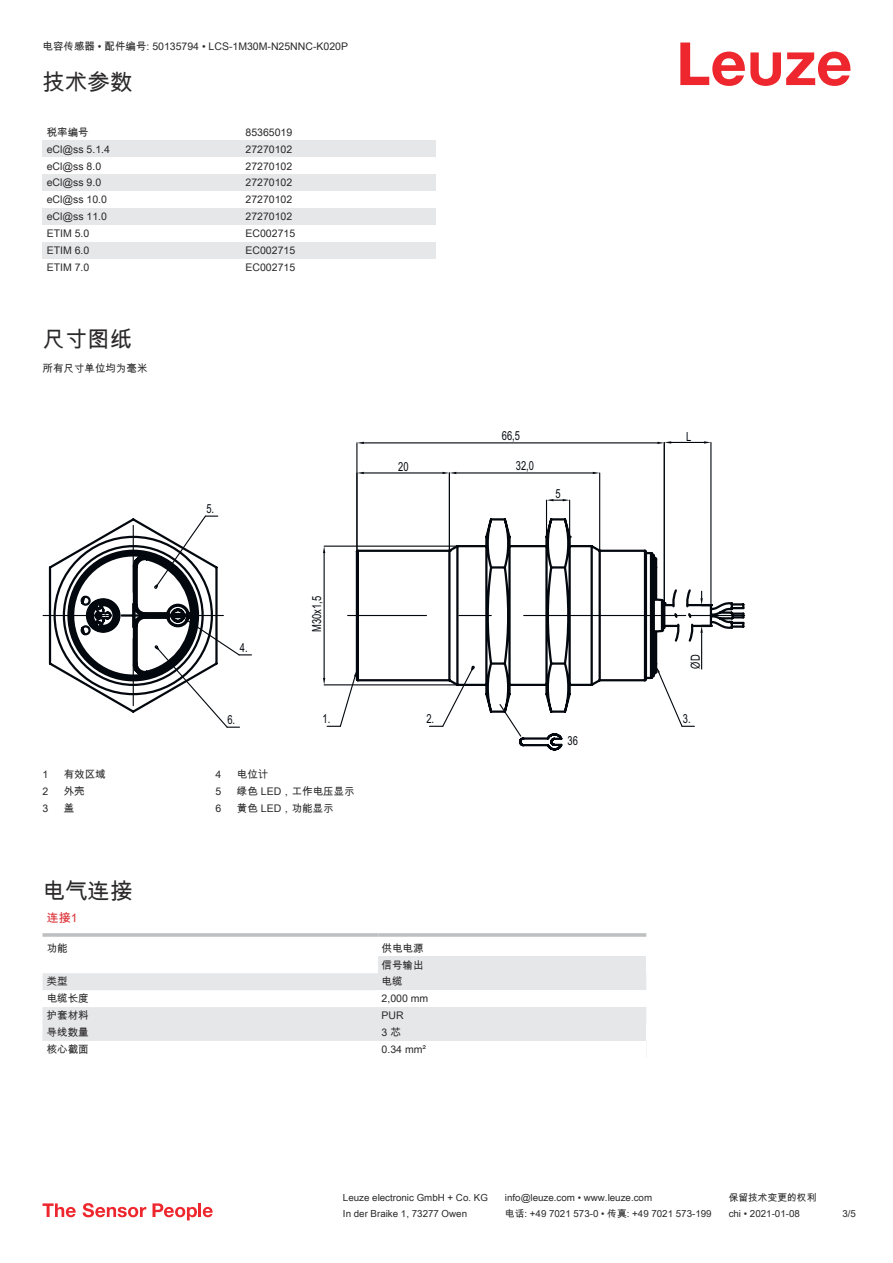
<style>
.page{position:relative;width:893px;height:1263px;background:#fff}
.page>*{position:absolute;margin:0;border:0;box-sizing:border-box;transform-origin:0 0}
.t1{font:22.5px "Arial Unicode MS";color:#2b292a}
.t2{font:12.45px "Arial";color:#03080e;scale:.75 1}
.t3{font:12px "Arial Unicode MS";color:#db2a30}
.t4{font:10.5px/17px "Arial Unicode MS";color:#2b292a}
.t5{font:9.75px "Arial Unicode MS";color:#2b292a}
</style>
<div class="page">
<svg style="left:680px;top:43px;width:170px;height:43px"></svg>
<div style="left:43px;top:140px;width:199px;height:17px;background:#e6e7e9"></div>
<div style="left:242px;top:140px;width:194px;height:17px;background:#e6e7e9"></div>
<div style="left:43px;top:174px;width:199px;height:17px;background:#e6e7e9"></div>
<div style="left:242px;top:174px;width:194px;height:17px;background:#e6e7e9"></div>
<div style="left:43px;top:208px;width:199px;height:17px;background:#e6e7e9"></div>
<div style="left:242px;top:208px;width:194px;height:17px;background:#e6e7e9"></div>
<div style="left:43px;top:242px;width:199px;height:17px;background:#e6e7e9"></div>
<div style="left:242px;top:242px;width:194px;height:17px;background:#e6e7e9"></div>
<svg style="left:43px;top:973px;width:335px;height:68px;fill:#e6e7e9"></svg>
<hr style="left:43px;top:933px;width:335px;height:4px;background:#bdbfc1">
<hr style="left:378px;top:933px;width:268px;height:4px;background:#c9cbcc">
<div style="left:378px;top:956px;width:268px;height:17px;background:#e6e7e9"></div>
<div style="left:378px;top:973px;width:268px;height:17px;background:#e6e7e9"></div>
<div style="left:378px;top:1007px;width:268px;height:17px;background:#e6e7e9"></div>
<div style="left:378px;top:1024px;width:268px;height:17px;background:#e6e7e9"></div>
<svg style="left:43px;top:1203px;width:33px;height:14px"></svg>
<svg style="left:83px;top:1203px;width:63px;height:14px"></svg>
<svg style="left:153px;top:1203px;width:44px;height:17px"></svg>
<hr style="left:198px;top:1203px;width:3px;height:14px;background:#ed272d">
<svg style="left:203px;top:1207px;width:10px;height:10px"></svg>
<svg style="left:505px;top:714px;width:12px;height:18px"></svg>
<svg style="left:517px;top:550px;width:195px;height:200px"></svg>
<svg style="left:354px;top:517px;width:312px;height:197px"></svg>
<hr style="left:364px;top:472px;width:78px;height:1px;background:#03080e">
<svg style="left:357px;top:472px;width:7px;height:2px"></svg>
<hr style="left:449px;top:473px;width:1px;height:77px;background:#03080e">
<hr style="left:599px;top:473px;width:1px;height:77px;background:#03080e">
<hr style="left:456px;top:472px;width:137px;height:1px;background:#03080e">
<svg style="left:442px;top:472px;width:14px;height:2px"></svg>
<svg style="left:593px;top:472px;width:7px;height:2px"></svg>
<hr style="left:356px;top:443px;width:1px;height:108px;background:#03080e">
<hr style="left:364px;top:442px;width:293px;height:1px;background:#03080e">
<svg style="left:357px;top:442px;width:7px;height:2px"></svg>
<hr style="left:664px;top:442px;width:1px;height:161px;background:#03080e">
<hr style="left:710px;top:442px;width:1px;height:163px;background:#03080e">
<hr style="left:671px;top:442px;width:33px;height:1px;background:#03080e">
<svg style="left:657px;top:441px;width:14px;height:3px"></svg>
<svg style="left:704px;top:441px;width:7px;height:3px"></svg>
<hr style="left:546px;top:500px;width:1px;height:37px;background:#03080e">
<hr style="left:569px;top:500px;width:1px;height:37px;background:#03080e">
<svg style="left:546px;top:499px;width:24px;height:2px"></svg>
<hr style="left:701px;top:633px;width:1px;height:36px;background:#03080e">
<hr style="left:324px;top:546px;width:133px;height:1px;background:#03080e">
<hr style="left:324px;top:684px;width:133px;height:1px;background:#03080e">
<hr style="left:324px;top:553px;width:1px;height:125px;background:#03080e">
<svg style="left:323px;top:546px;width:2px;height:7px"></svg>
<svg style="left:348px;top:587px;width:397px;height:56px"></svg>
<svg style="left:323px;top:670px;width:34px;height:57px"></svg>
<svg style="left:429px;top:664px;width:48px;height:63px"></svg>
<svg style="left:656px;top:666px;width:38px;height:62px"></svg>
<svg style="left:47px;top:515px;width:204px;height:213px"></svg>
<hr style="left:133px;top:525px;width:1px;height:67px;background:#03080e">
<hr style="left:43px;top:615px;width:67px;height:1px;background:#03080e">
<hr style="left:133px;top:639px;width:1px;height:67px;background:#03080e">
<hr style="left:156px;top:615px;width:67px;height:1px;background:#03080e">
<p class="t4" style="left:43px;top:38px;width:307px">电容传感器 • 配件编号: 50135794 • LCS-1M30M-N25NNC-K020P</p>
<h1 class="t1" style="left:43px;top:66px;width:91px">技术参数</h1>
<p class="t4" style="left:47px;top:123px;width:43px">税率编号</p>
<p class="t4" style="left:246px;top:123px;width:48px">85365019</p>
<p class="t4" style="left:47px;top:140px;width:65px">eCl@ss 5.1.4</p>
<p class="t4" style="left:246px;top:140px;width:48px">27270102</p>
<p class="t4" style="left:47px;top:157px;width:56px">eCl@ss 8.0</p>
<p class="t4" style="left:246px;top:157px;width:48px">27270102</p>
<p class="t4" style="left:47px;top:174px;width:56px">eCl@ss 9.0</p>
<p class="t4" style="left:246px;top:174px;width:48px">27270102</p>
<p class="t4" style="left:47px;top:191px;width:62px">eCl@ss 10.0</p>
<p class="t4" style="left:246px;top:191px;width:48px">27270102</p>
<p class="t4" style="left:47px;top:208px;width:62px">eCl@ss 11.0</p>
<p class="t4" style="left:246px;top:208px;width:48px">27270102</p>
<p class="t4" style="left:47px;top:225px;width:44px">ETIM 5.0</p>
<p class="t4" style="left:246px;top:225px;width:51px">EC002715</p>
<p class="t4" style="left:47px;top:242px;width:44px">ETIM 6.0</p>
<p class="t4" style="left:246px;top:242px;width:51px">EC002715</p>
<p class="t4" style="left:47px;top:259px;width:44px">ETIM 7.0</p>
<p class="t4" style="left:246px;top:259px;width:51px">EC002715</p>
<h1 class="t1" style="left:43px;top:322px;width:91px">尺寸图纸</h1>
<p class="t4" style="left:43px;top:360px;width:106px">所有尺寸单位均为毫米</p>
<p class="t4" style="left:43px;top:766px;width:7px">1</p>
<p class="t4" style="left:64px;top:766px;width:44px">有效区域</p>
<p class="t4" style="left:43px;top:783px;width:7px">2</p>
<p class="t4" style="left:64px;top:783px;width:22px">外壳</p>
<p class="t4" style="left:43px;top:800px;width:7px">3</p>
<p class="t4" style="left:64px;top:800px;width:12px">盖</p>
<p class="t2" style="left:502px;top:431px;width:26px">66,5</p>
<p class="t2" style="left:686px;top:431px;width:8px">L</p>
<p class="t2" style="left:206px;top:504px;width:12px">5.</p>
<p class="t2" style="left:240px;top:643px;width:12px">4.</p>
<p class="t2" style="left:227px;top:715px;width:12px">6.</p>
<p class="t2" style="left:312px;top:632px;width:49px;rotate:-90deg">M30x1,5</p>
<p class="t2" style="left:398px;top:462px;width:15px">20</p>
<p class="t2" style="left:516px;top:461px;width:26px">32,0</p>
<p class="t2" style="left:556px;top:489px;width:8px">5</p>
<p class="t2" style="left:691px;top:669px;width:20px;rotate:-90deg">ØD</p>
<p class="t2" style="left:323px;top:714px;width:12px">1.</p>
<p class="t2" style="left:426px;top:714px;width:12px">2.</p>
<p class="t2" style="left:683px;top:714px;width:12px">3.</p>
<p class="t2" style="left:567px;top:736px;width:15px">36</p>
<p class="t4" style="left:216px;top:766px;width:7px">4</p>
<p class="t4" style="left:237px;top:766px;width:33px">电位计</p>
<p class="t4" style="left:216px;top:783px;width:7px">5</p>
<p class="t4" style="left:237px;top:783px;width:119px">绿色 LED，工作电压显示</p>
<p class="t4" style="left:216px;top:800px;width:7px">6</p>
<p class="t4" style="left:237px;top:800px;width:98px">黄色 LED，功能显示</p>
<h1 class="t1" style="left:43px;top:875px;width:91px">电气连接</h1>
<p class="t3" style="left:47px;top:909px;width:32px">连接1</p>
<p class="t4" style="left:47px;top:939px;width:22px">功能</p>
<p class="t4" style="left:382px;top:939px;width:43px">供电电源信号输出</p>
<p class="t4" style="left:47px;top:973px;width:22px">类型</p>
<p class="t4" style="left:382px;top:973px;width:22px">电缆</p>
<p class="t4" style="left:47px;top:990px;width:43px">电缆长度</p>
<p class="t4" style="left:382px;top:990px;width:48px">2,000 mm</p>
<p class="t4" style="left:47px;top:1007px;width:43px">护套材料</p>
<p class="t4" style="left:382px;top:1007px;width:24px">PUR</p>
<p class="t4" style="left:47px;top:1024px;width:43px">导线数量</p>
<p class="t4" style="left:382px;top:1024px;width:21px">3 芯</p>
<p class="t4" style="left:47px;top:1041px;width:43px">核心截面</p>
<p class="t4" style="left:382px;top:1041px;width:46px">0.34 mm²</p>
<p class="t5" style="left:343px;top:1191px;width:146px">Leuze electronic GmbH + Co. KG</p>
<p class="t5" style="left:505px;top:1191px;width:149px">info@leuze.com • www.leuze.com</p>
<p class="t5" style="left:729px;top:1191px;width:89px">保留技术变更的权利</p>
<p class="t5" style="left:343px;top:1206px;width:126px">In der Braike 1, 73277 Owen</p>
<p class="t5" style="left:505px;top:1206px;width:208px">电话: +49 7021 573-0 • 传真: +49 7021 573-199</p>
<p class="t5" style="left:729px;top:1206px;width:73px">chi • 2021-01-08</p>
<p class="t5" style="left:842px;top:1206px;width:15px">3 /5</p>
</div>
